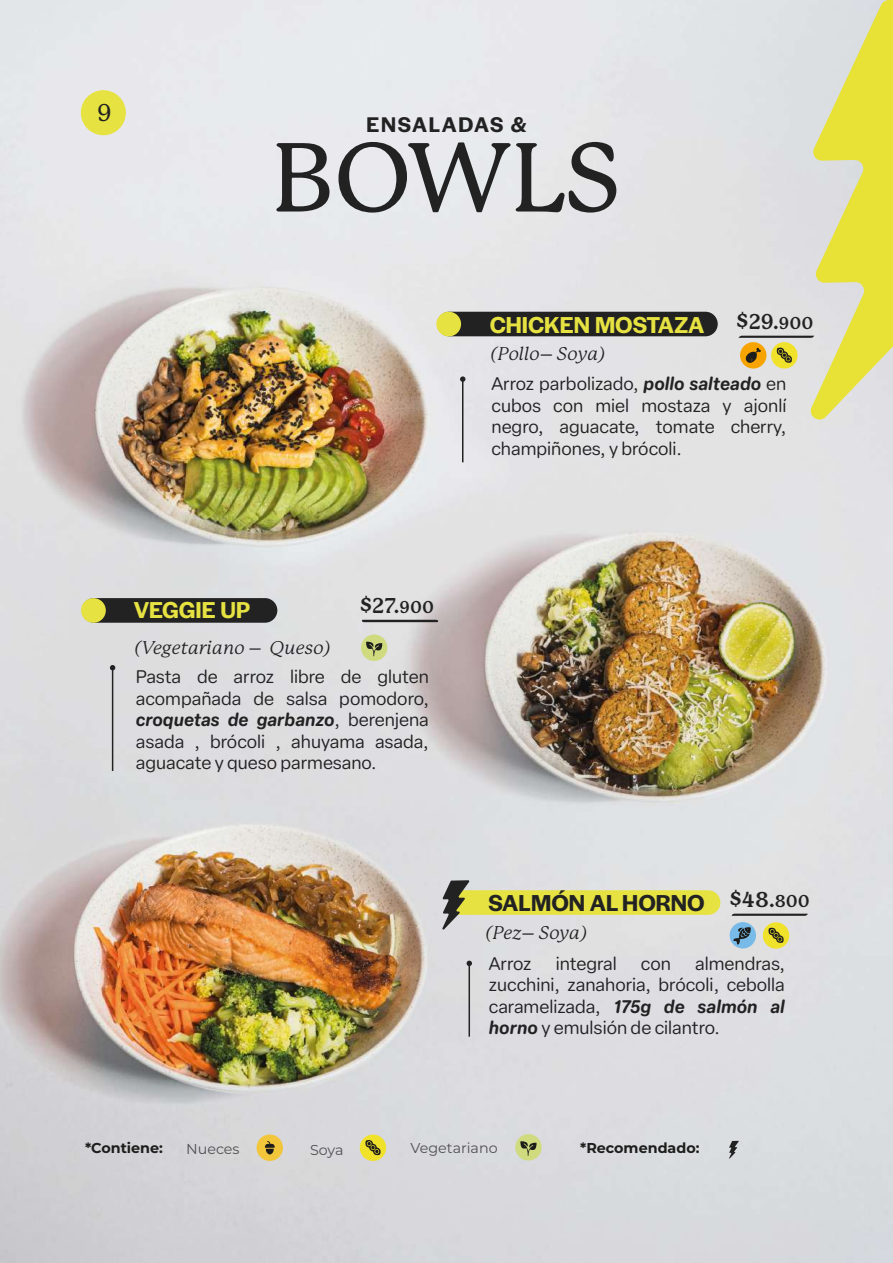
<style>
.page{position:relative;width:893px;height:1263px;background:#fff}
.page>*{position:absolute;margin:0;border:0;box-sizing:border-box;transform-origin:0 0}
.t1{font:500 95.85px "P Mackinac Pro";color:#222223}
.t2{font:600 24px "Halyard Display";color:#e6e242}
.t3{font:600 24px "Halyard Display";color:#222223}
.t4{font:500 23.7px "P Mackinac Pro";color:#222223}
.t5{font:600 22.05px "Halyard Display";letter-spacing:.07em;color:#222223}
.t6{font:700 21px "P22 Mackinac Pro";color:#222223}
.t7{font:18px/21.6px "Elza Round Variable Roman";color:#222223}
.t8{font:italic 18px "Elza Round Variable";color:#222223}
.t9{font:italic 18px "P22 Mackinac Pro";color:#222223}
.t10{font:700 14.25px "Montserrat";color:#1d1d1b}
.t11{font:14.25px "Montserrat";color:#515151}
.s1{font-weight:800}
.s2{font-size:16.8px}
.s3{font-family:"Elza Round Variable";font-style:italic}
.s4{font-family:"Elza Round Variable Roman";font-style:normal}
</style>
<div class="page">
<img style="left:0;top:0;width:893px;height:1263px">
<div style="left:82px;top:598px;width:195px;height:25px;background:#222223;border-radius:12px"></div>
<div style="left:437px;top:312px;width:281px;height:24px;background:#222223;border-radius:12px"></div>
<div style="left:81px;top:598px;width:25px;height:25px;background:#e6e242;border-radius:50%"></div>
<div style="left:436px;top:312px;width:25px;height:24px;background:#e6e242;border-radius:50%"></div>
<hr style="left:112px;top:669px;width:1px;height:102px;background:#222223">
<svg style="left:110px;top:665px;width:5px;height:5px"></svg>
<svg style="left:362px;top:620px;width:76px;height:2px"></svg>
<hr style="left:468px;top:965px;width:2px;height:72px;background:#222223">
<svg style="left:467px;top:961px;width:5px;height:5px"></svg>
<svg style="left:731px;top:914px;width:77px;height:2px"></svg>
<hr style="left:462px;top:381px;width:1px;height:81px;background:#222223">
<svg style="left:460px;top:376px;width:5px;height:6px"></svg>
<div style="left:763px;top:922px;width:26px;height:27px;background:#f0e12b;border-radius:50%"></div>
<svg style="left:768px;top:928px;width:16px;height:15px"></svg>
<div style="left:361px;top:634px;width:26px;height:27px;background:#cfdb7e;border-radius:50%"></div>
<svg style="left:366px;top:642px;width:16px;height:14px"></svg>
<div style="left:81px;top:90px;width:45px;height:45px;background:#e6e242;border-radius:50%"></div>
<svg style="left:442px;top:880px;width:278px;height:50px;background:#d9d890"></svg>
<div style="left:730px;top:922px;width:26px;height:26px;background:#79bbe8;border-radius:50%"></div>
<svg style="left:733px;top:927px;width:18px;height:18px"></svg>
<div style="left:360px;top:1134px;width:26px;height:27px;background:#f0e12b;border-radius:50%"></div>
<div style="left:257px;top:1134px;width:26px;height:27px;background:#f2c63a;border-radius:50%"></div>
<svg style="left:265px;top:1141px;width:10px;height:13px"></svg>
<svg style="left:365px;top:1140px;width:16px;height:15px"></svg>
<div style="left:515px;top:1134px;width:27px;height:26px;background:#cfdb7e;border-radius:50%"></div>
<svg style="left:520px;top:1141px;width:16px;height:15px"></svg>
<svg style="left:729px;top:1141px;width:10px;height:18px"></svg>
<svg style="left:738px;top:0;width:155px;height:424px;background:#e0deac"></svg>
<h3 class="t4" style="left:97px;top:99px;width:16px">9</h3>
<p class="t5" style="left:367px;top:109px;width:162px">ENSALADAS &amp;</p>
<h1 class="t1" style="left:272px;top:124px;width:351px">BOWLS</h1>
<h2 class="t2" style="left:490px;top:307px;width:216px">CHICKEN MOSTAZA</h2>
<p class="t9" style="left:490px;top:343px;width:117px">(Pollo– Soya)</p>
<p class="t6" style="left:737px;top:310px;width:78px"><span class="s1">$</span>29.<span class="s2">900</span></p>
<p class="t7" style="left:491px;top:372px;width:296px;text-align:justify">Arroz parbolizado, <span class="s3">pollo salteado</span> en cubos con miel mostaza y ajonlí negro, aguacate, tomate cherry, champiñones, y brócoli.</p>
<h2 class="t2" style="left:134px;top:593px;width:118px">VEGGIE UP</h2>
<p class="t9" style="left:134px;top:637px;width:199px">(Vegetariano – Queso)</p>
<p class="t6" style="left:360px;top:594px;width:75px"><span class="s1">$</span>27.<span class="s2">900</span></p>
<p class="t7" style="left:136px;top:665px;width:295px">Pasta de arroz libre de gluten acompañada de salsa pomodoro,</p>
<p class="t8" style="left:136px;top:707px;width:295px">croquetas de garbanzo<span class="s4">, berenjena</span></p>
<p class="t7" style="left:136px;top:730px;width:295px">asada , brócoli , ahuyama asada, aguacate y queso parmesano.</p>
<h2 class="t3" style="left:488px;top:886px;width:218px">SALMÓN AL HORNO</h2>
<p class="t9" style="left:485px;top:923px;width:104px">(Pez– Soya)</p>
<p class="t6" style="left:730px;top:888px;width:81px"><span class="s1">$</span>48.<span class="s2">800</span></p>
<p class="t7" style="left:489px;top:952px;width:44px">Arroz</p>
<p class="t7" style="left:556px;top:952px;width:63px">integral</p>
<p class="t7" style="left:641px;top:952px;width:32px">con</p>
<p class="t7" style="left:489px;top:952px;width:298px;text-align:right">almendras,<br>zucchini, zanahoria, brócoli, cebolla</p>
<p class="t8" style="left:489px;top:994px;width:297px"><span class="s4">caramelizada,</span> 175g de salmón al</p>
<p class="t7" style="left:489px;top:1017px;width:232px"><span class="s3">horno</span> y emulsión de cilantro.</p>
<p class="t10" style="left:85px;top:1137px;width:80px">*Contiene:</p>
<p class="t11" style="left:186px;top:1139px;width:55px">Nueces</p>
<p class="t11" style="left:310px;top:1140px;width:35px">Soya</p>
<p class="t11" style="left:411px;top:1138px;width:89px">Vegetariano</p>
<p class="t10" style="left:580px;top:1138px;width:121px">*Recomendado:</p>
</div>
